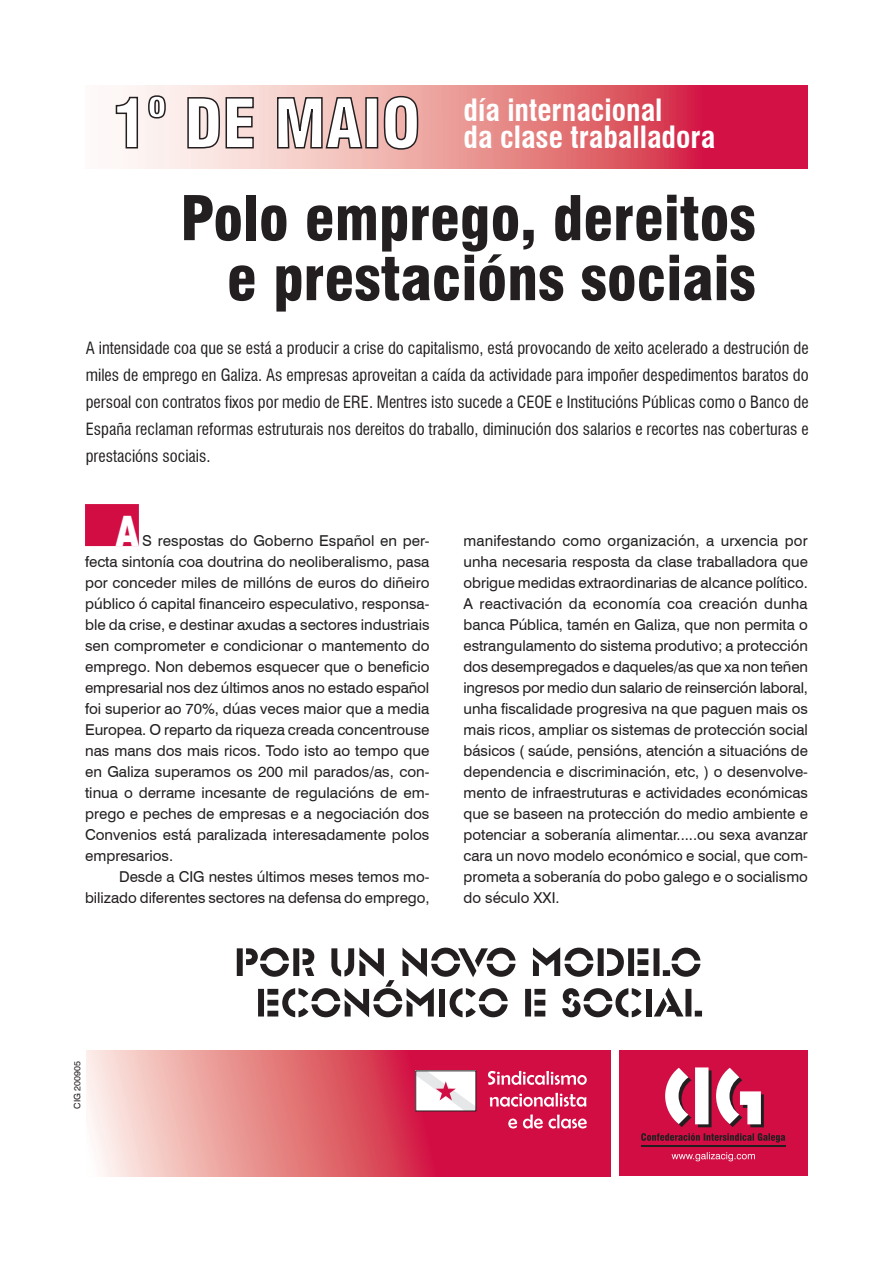
<style>
.page{position:relative;width:893px;height:1263px;background:#fff}
.page>*{position:absolute;margin:0;border:0;box-sizing:border-box;transform-origin:0 0}
.t1{font:900 condensed 60px/60px "Swiss 721 BT";color:#231f20;text-align:right}
.t2{font:900 42px "Swiss 721 BT";color:#fff;scale:.75 1}
.t3{font:700 condensed 30px/27px "Swiss 721 BT";color:#fff}
.t4{font:condensed 16.5px/27px "Swiss 721 BT";color:#231f20;text-align:justify}
.t5{font:15px/21px "Swiss 721 BT";color:#231f20;text-align:justify}
.t6{font:9px "Swiss 721 BT";color:#231f20}
</style>
<div class="page">
<svg style="left:123px;top:85px;width:685px;height:83px;background:#e26c7a"></svg>
<div style="left:619px;top:1050px;width:188px;height:126px;background:#d20d44"></div>
<svg style="left:665px;top:1067px;width:99px;height:60px"></svg>
<svg style="left:641px;top:1133px;width:144px;height:9px"></svg>
<svg style="left:672px;top:1152px;width:83px;height:9px"></svg>
<hr style="left:641px;top:1145px;width:144px;height:2px;background:#231f20">
<svg style="left:86px;top:1050px;width:524px;height:126px;background:#e0677a"></svg>
<svg style="left:115px;top:92px;width:304px;height:58px"></svg>
<div style="left:85px;top:504px;width:54px;height:42px;background:#d20d44"></div>
<svg style="left:533px;top:947px;width:167px;height:30px"></svg>
<svg style="left:237px;top:947px;width:279px;height:70px"></svg>
<svg style="left:525px;top:989px;width:20px;height:27px"></svg>
<svg style="left:562px;top:988px;width:80px;height:29px"></svg>
<div style="left:646px;top:989px;width:6px;height:27px;background:#231f20"></div>
<svg style="left:654px;top:987px;width:48px;height:29px"></svg>
<svg style="left:488px;top:1071px;width:99px;height:14px"></svg>
<svg style="left:490px;top:1093px;width:96px;height:14px"></svg>
<svg style="left:508px;top:1118px;width:9px;height:10px"></svg>
<svg style="left:523px;top:1114px;width:64px;height:14px"></svg>
<svg style="left:417px;top:1072px;width:57px;height:37px"></svg>
<h3 class="t3" style="left:463px;top:96px;width:253px">día internacional<br>da clase traballadora</h3>
<h1 class="t1" style="left:180px;top:188px;width:577px">Polo emprego, dereitos e prestacións sociais</h1>
<p class="t4" style="left:86px;top:335px;width:724px">A intensidade coa que se está a producir a crise do capitalismo, está provocando de xeito acelerado a destrución de miles de emprego en Galiza. As empresas aproveitan a caída da actividade para impoñer despedimentos baratos do persoal con contratos fixos por medio de ERE. Mentres isto sucede a CEOE e Institucións Públicas como o Banco de España reclaman reformas estruturais nos dereitos do traballo, diminución dos salarios e recortes nas coberturas e prestacións sociais.</p>
<h2 class="t2" style="left:116px;top:506px;width:32px">A</h2>
<p class="t5" style="left:85px;top:530px;width:346px;text-indent:57px">S respostas do Goberno Español en per&shy;fecta sintonía coa doutrina do neoliberalismo, pasa por conceder miles de millóns de euros do diñeiro público ó capital financeiro especulativo, responsa&shy;ble da crise, e destinar axudas a sectores industriais sen comprometer e condicionar o mantemento do emprego. Non debemos esquecer que o beneficio empresarial nos dez últimos anos no estado español foi superior ao 70%, dúas veces maior que a media Europea. O reparto da riqueza creada concentrouse nas mans dos mais ricos. Todo isto ao tempo que en Galiza superamos os 200 mil parados/as, con&shy;tinua o derrame incesante de regulacións de em&shy;prego e peches de empresas e a negociación dos Convenios está paralizada interesadamente polos empresarios.</p>
<p class="t5" style="left:85px;top:866px;width:346px;text-align:right">Desde a CIG nestes últimos meses temos mo&shy;bilizado diferentes sectores na defensa do emprego,</p>
<p class="t5" style="left:463px;top:530px;width:346px">manifestando como organización, a urxencia por unha necesaria resposta da clase traballadora que obrigue medidas extraordinarias de alcance político.<br>A reactivación da economía coa creación dunha banca Pública, tamén en Galiza, que non permita o estrangulamento do sistema produtivo; a protección dos desempregados e daqueles/as que xa non teñen ingresos por medio dun salario de reinserción laboral, unha fiscalidade progresiva na que paguen mais os mais ricos, ampliar os sistemas de protección social básicos ( saúde, pensións, atención a situacións de dependencia e discriminación, etc, ) o desenvolve&shy;mento de infraestruturas e actividades económicas que se baseen na protección do medio ambiente e potenciar a soberanía alimentar.....ou sexa avanzar cara un novo modelo económico e social, que com&shy;prometa a soberanía do pobo galego e o socialismo do século XXI.</p>
<p class="t6" style="left:72px;top:1108px;width:49px;rotate:-90deg">CIG 200905</p>
</div>
